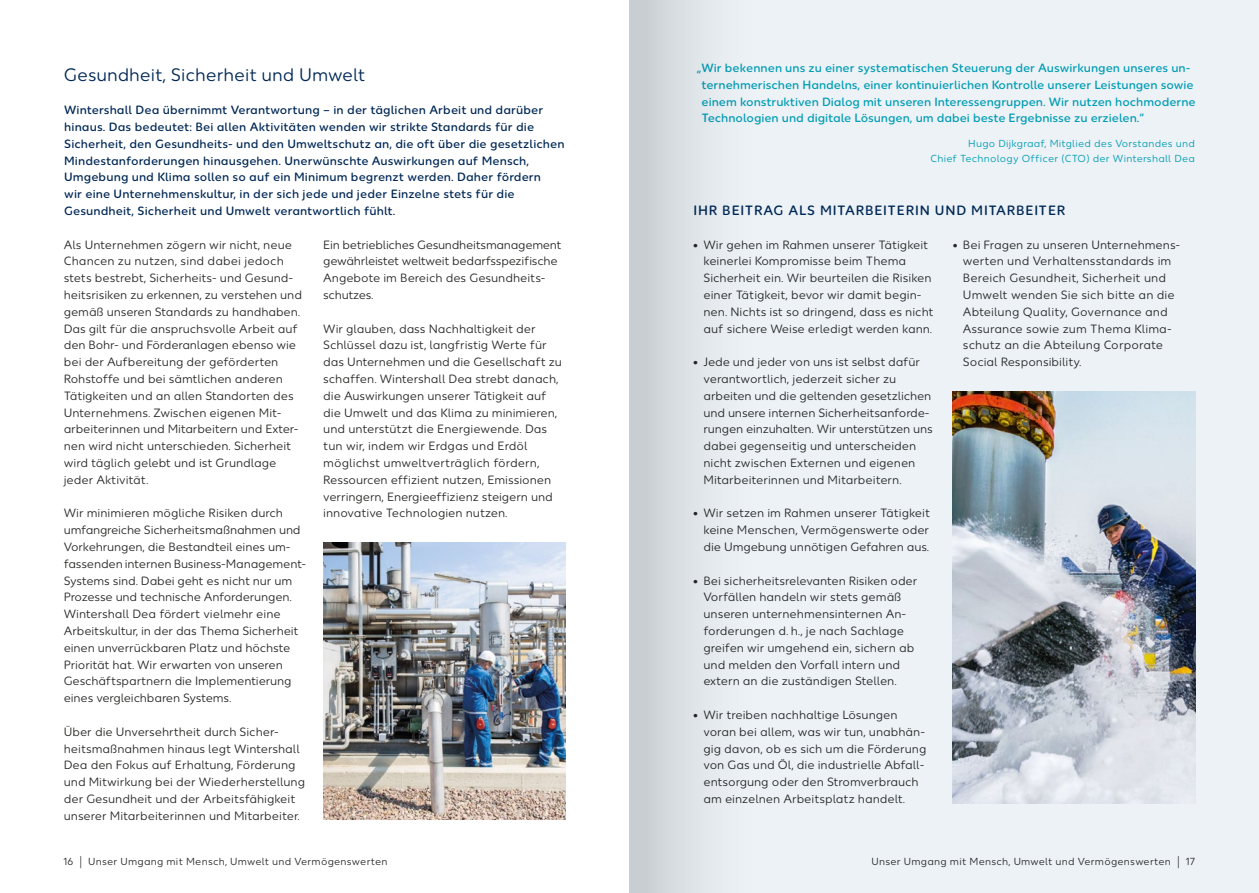
<style>
.page{position:relative;width:1259px;height:893px;background:#fff}
.page>*{position:absolute;margin:0;border:0;box-sizing:border-box;transform-origin:0 0}
.t1{font:18px "Wintershall Dea";color:#002856}
.t2{font:500 13.5px "Wintershall Dea";letter-spacing:.06em;color:#002856}
.t3{font:12px/16.8px "Wintershall Dea";color:#282827}
.t4{font:500 12px/16.8px "Wintershall Dea";letter-spacing:.01em;color:#002856}
.t5{font:500 12px/16.8px "Wintershall Dea";color:#009cb4}
.t6{font:12px/16.8px "Wintershall Dea";letter-spacing:-.02em;color:#282827}
.t7{font:10.2px "Wintershall Dea";letter-spacing:.025em;color:#282827}
.t8{font:10.2px/14.1px "Wintershall Dea";letter-spacing:.025em;color:#009cb4;text-align:right}
</style>
<div class="page">
<div style="left:629px;top:0;width:630px;height:893px;background:#ecf2f6"></div>
<img style="left:323px;top:543px;width:243px;height:277px">
<img style="left:952px;top:392px;width:243px;height:411px">
<div style="left:629px;top:0;width:145px;height:893px;background:linear-gradient(to right,#c9ced2,#f3f9fd)"></div>
<h1 class="t1" style="left:64px;top:64px;width:303px">Gesundheit, Sicherheit und Umwelt</h1>
<p class="t5" style="left:701px;top:60px;width:496px;text-indent:-5px">„Wir bekennen uns zu einer systematischen Steuerung der Auswirkungen unseres un&shy;ternehmerischen Handelns, einer kontinuierlichen Kontrolle unserer Leistungen sowie einem konstruktiven Dialog mit unseren Interessengruppen. Wir nutzen hochmoderne Technologien und digitale Lösungen, um dabei beste Ergebnisse zu erzielen.“</p>
<p class="t8" style="left:930px;top:137px;width:266px">Hugo Dijkgraaf, Mitglied des Vorstandes und<br>Chief Technology Officer (CTO) der Wintershall Dea</p>
<p class="t4" style="left:64px;top:102px;width:502px">Wintershall Dea übernimmt Verantwortung – in der täglichen Arbeit und darüber hinaus. Das bedeutet: Bei allen Aktivitäten wenden wir strikte Standards für die Sicherheit, den Gesundheits- und den Umweltschutz an, die oft über die gesetzlichen Mindestanforderungen hinausgehen. Unerwünschte Auswirkungen auf Mensch, Umgebung und Klima sollen so auf ein Minimum begrenzt werden. Daher fördern<br>wir eine Unternehmenskultur, in der sich jede und jeder Einzelne stets für die Gesundheit, Sicherheit und Umwelt verantwortlich fühlt.</p>
<p class="t3" style="left:64px;top:237px;width:240px">Als Unternehmen zögern wir nicht, neue Chancen zu nutzen, sind dabei jedoch stets bestrebt, Sicherheits- und Gesund&shy;heitsrisiken zu erkennen, zu verstehen und gemäß unseren Standards zu handhaben.<br>Das gilt für die anspruchsvolle Arbeit auf den Bohr- und Förderanlagen ebenso wie bei der Aufbereitung der geförderten Rohstoffe und bei sämtlichen anderen Tätigkeiten und an allen Standorten des Unternehmens. Zwischen eigenen Mit&shy;arbeiterinnen und Mitarbeitern und Exter&shy;nen wird nicht unterschieden. Sicherheit wird täglich gelebt und ist Grundlage jeder Aktivität.</p>
<p class="t3" style="left:64px;top:505px;width:244px">Wir minimieren mögliche Risiken durch umfangreiche Sicherheitsmaßnahmen und Vorkehrungen, die Bestandteil eines um&shy;fassenden internen Business-Management-Systems sind. Dabei geht es nicht nur um Prozesse und technische Anforderungen.<br>Wintershall Dea fördert vielmehr eine Arbeitskultur, in der das Thema Sicherheit einen unverrückbaren Platz und höchste Priorität hat. Wir erwarten von unseren Geschäftspartnern die Implementierung eines vergleichbaren Systems.</p>
<p class="t3" style="left:64px;top:724px;width:243px">Über die Unversehrtheit durch Sicher&shy;heitsmaßnahmen hinaus legt Wintershall Dea den Fokus auf Erhaltung, Förderung und Mitwirkung bei der Wiederherstellung der Gesundheit und der Arbeitsfähigkeit unserer Mitarbeiterinnen und Mitarbeiter.</p>
<p class="t2" style="left:693px;top:202px;width:373px">IHR BEITRAG ALS MITARBEITERIN UND MITARBEITER</p>
<p class="t6" style="left:323px;top:237px;width:240px">Ein betriebliches Gesundheitsmanagement gewährleistet weltweit bedarfsspezifische Angebote im Bereich des Gesundheits&shy;schutzes.</p>
<p class="t3" style="left:323px;top:321px;width:240px">Wir glauben, dass Nachhaltigkeit der Schlüssel dazu ist, langfristig Werte für das Unternehmen und die Gesellschaft zu schaffen. Wintershall Dea strebt danach, die Auswirkungen unserer Tätigkeit auf die Umwelt und das Klima zu minimieren, und unterstützt die Energiewende. Das tun wir, indem wir Erdgas und Erdöl möglichst umweltverträglich fördern, Ressourcen effizient nutzen, Emissionen verringern, Energieeffizienz steigern und innovative Technologien nutzen.</p>
<p class="t3" style="left:703px;top:237px;width:231px;text-indent:-10px">• Wir gehen im Rahmen unserer Tätigkeit keinerlei Kompromisse beim Thema Sicherheit ein. Wir beurteilen die Risiken einer Tätigkeit, bevor wir damit begin&shy;nen. Nichts ist so dringend, dass es nicht auf sichere Weise erledigt werden kann.</p>
<p class="t3" style="left:703px;top:354px;width:231px;text-indent:-10px">• Jede und jeder von uns ist selbst dafür verantwortlich, jederzeit sicher zu arbeiten und die geltenden gesetzlichen und unsere internen Sicherheitsanforde&shy;rungen einzuhalten. Wir unterstützen uns dabei gegenseitig und unterscheiden nicht zwischen Externen und eigenen Mitarbeiterinnen und Mitarbeitern.</p>
<p class="t3" style="left:703px;top:505px;width:228px;text-align:justify;text-indent:-10px">• Wir setzen im Rahmen unserer Tätigkeit keine Menschen, Vermögenswerte oder die Umgebung unnötigen Gefahren aus.</p>
<p class="t3" style="left:703px;top:573px;width:215px;text-indent:-10px">• Bei sicherheitsrelevanten Risiken oder Vorfällen handeln wir stets gemäß unseren unternehmensinternen An&shy;forderungen d. h., je nach Sachlage greifen wir umgehend ein, sichern ab und melden den Vorfall intern und extern an die zuständigen Stellen.</p>
<p class="t3" style="left:703px;top:707px;width:224px;text-indent:-10px">• Wir treiben nachhaltige Lösungen voran bei allem, was wir tun, unabhän&shy;gig davon, ob es sich um die Förderung von Gas und Öl, die industrielle Abfall&shy;entsorgung oder den Stromverbrauch am einzelnen Arbeitsplatz handelt.</p>
<p class="t3" style="left:963px;top:237px;width:219px;text-indent:-10px">• Bei Fragen zu unseren Unternehmens&shy;werten und Verhaltensstandards im Bereich Gesundheit, Sicherheit und Umwelt wenden Sie sich bitte an die Abteilung Quality, Governance and Assurance sowie zum Thema Klima&shy;schutz an die Abteilung Corporate Social Responsibility.</p>
<p class="t7" style="left:63px;top:856px;width:325px">16 | Unser Umgang mit Mensch, Umwelt und Vermögenswerten</p>
<p class="t7" style="left:871px;top:856px;width:325px">Unser Umgang mit Mensch, Umwelt und Vermögenswerten | 17</p>
</div>
